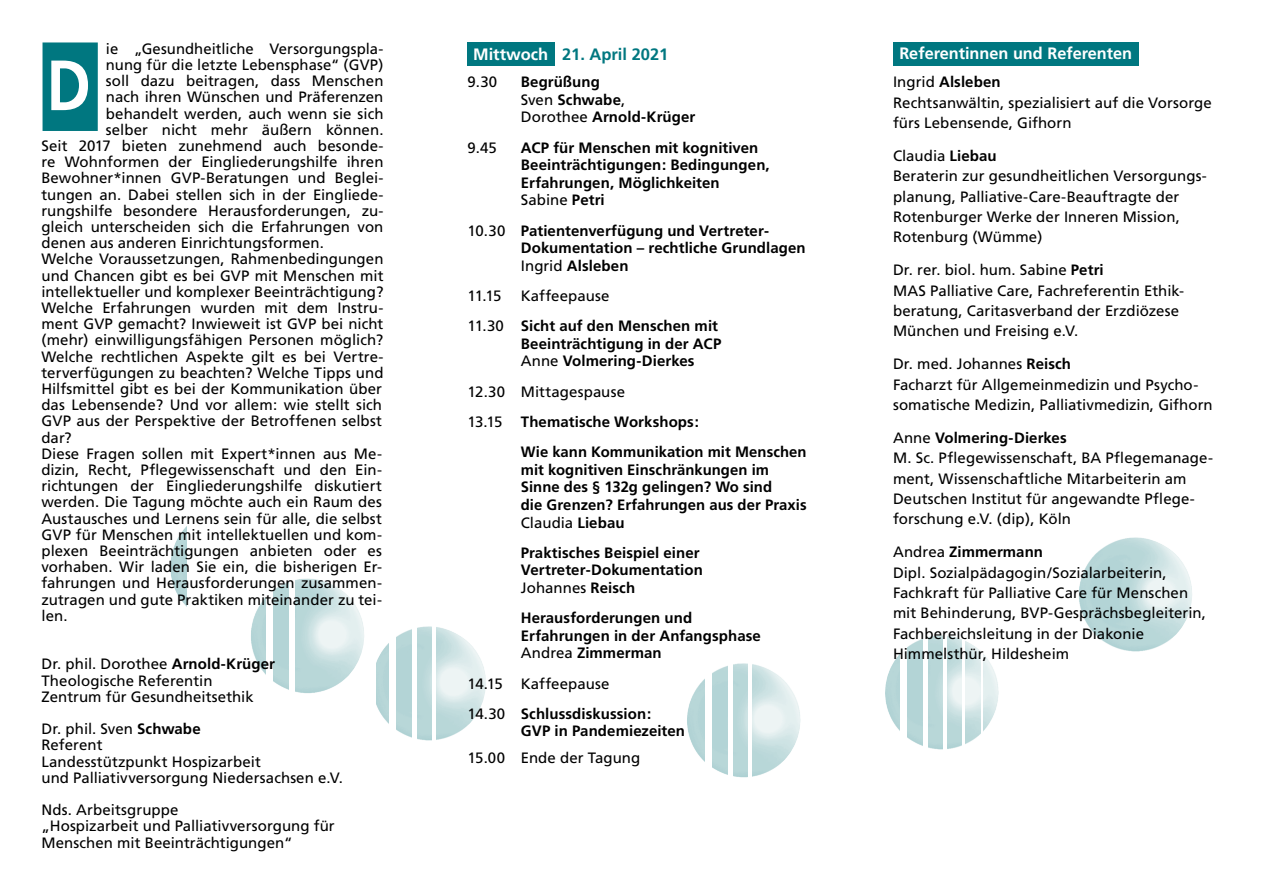
<style>
.page{position:relative;width:1263px;height:893px;background:#fff}
.page>*{position:absolute;margin:0;border:0;box-sizing:border-box;transform-origin:0 0}
.t1{font:700 70.95px "Frutiger";color:#fff;scale:.87 1}
.t2{font:700 16.5px "Frutiger";color:#fff}
.t3{font:700 16.5px "Frutiger";color:#007780}
.t4{font:15px/20.2px "Frutiger";letter-spacing:.005em;color:#000}
.t5{font:700 15px/17.5px "Frutiger";letter-spacing:.005em;color:#000}
.s1{font-weight:700}
.s2{color:#fff}
.s3{font-weight:400}
</style>
<div class="page">
<img style="left:1079px;top:537px;width:113px;height:115px">
<img style="left:885px;top:635px;width:114px;height:115px">
<img style="left:687px;top:663px;width:114px;height:115px">
<img style="left:376px;top:626px;width:110px;height:115px">
<img style="left:170px;top:526px;width:17px;height:81px">
<hr style="left:748px;top:647px;width:3px;height:153px;background:#fff">
<div style="left:728px;top:650px;width:5px;height:153px;background:#fff"></div>
<div style="left:705px;top:641px;width:7px;height:153px;background:#fff"></div>
<hr style="left:432px;top:610px;width:4px;height:153px;background:#fff">
<div style="left:412px;top:613px;width:5px;height:153px;background:#fff"></div>
<div style="left:389px;top:604px;width:7px;height:152px;background:#fff"></div>
<img style="left:251px;top:578px;width:113px;height:115px">
<div style="left:290px;top:575px;width:5px;height:124px;background:#fff"></div>
<div style="left:266px;top:554px;width:7px;height:153px;background:#fff"></div>
<hr style="left:943px;top:619px;width:4px;height:153px;background:#fff">
<hr style="left:962px;top:613px;width:2px;height:153px;background:#fff">
<hr style="left:981px;top:625px;width:2px;height:152px;background:#fff">
<div style="left:923px;top:622px;width:5px;height:153px;background:#fff"></div>
<div style="left:900px;top:613px;width:7px;height:152px;background:#fff"></div>
<div style="left:468px;top:43px;width:87px;height:23px;background:#007780"></div>
<div style="left:893px;top:43px;width:245px;height:23px;background:#007780"></div>
<div style="left:43px;top:42px;width:55px;height:89px;background:#007780"></div>
<p class="t4" style="left:106px;top:39px;width:279px">ie „Gesundheitliche Versorgungspla-</p>
<p class="t4" style="left:106px;top:55px;width:279px">nung für die letzte Lebensphase“ (GVP)</p>
<p class="t4" style="left:106px;top:71px;width:279px">soll dazu beitragen, dass Menschen</p>
<p class="t4" style="left:106px;top:87px;width:279px">nach ihren Wünschen und Präferenzen</p>
<p class="t4" style="left:106px;top:103px;width:279px">behandelt werden, auch wenn sie sich</p>
<p class="t4" style="left:106px;top:120px;width:279px">selber nicht mehr äußern können.</p>
<p class="t4" style="left:41px;top:136px;width:343px">Seit 2017 bieten zunehmend auch besonde-</p>
<p class="t4" style="left:41px;top:152px;width:344px">re Wohnformen der Eingliederungshilfe ihren</p>
<p class="t4" style="left:41px;top:168px;width:343px">Bewohner*innen GVP-Beratungen und Beglei-</p>
<p class="t4" style="left:41px;top:184px;width:343px">tungen an. Dabei stellen sich in der Eingliede-</p>
<p class="t4" style="left:41px;top:201px;width:343px">rungshilfe besondere Herausforderungen, zu-</p>
<p class="t4" style="left:41px;top:217px;width:343px">gleich unterscheiden sich die Erfahrungen von</p>
<p class="t4" style="left:41px;top:233px;width:284px">denen aus anderen Einrichtungsformen.</p>
<p class="t4" style="left:41px;top:249px;width:344px">Welche Voraussetzungen, Rahmenbedingungen</p>
<p class="t4" style="left:41px;top:265px;width:344px">und Chancen gibt es bei GVP mit Menschen mit</p>
<p class="t4" style="left:41px;top:282px;width:344px">intellektueller und komplexer Beeinträchtigung?</p>
<p class="t4" style="left:41px;top:298px;width:343px">Welche Erfahrungen wurden mit dem Instru-</p>
<p class="t4" style="left:41px;top:314px;width:343px">ment GVP gemacht? Inwieweit ist GVP bei nicht</p>
<p class="t4" style="left:41px;top:330px;width:343px">(mehr) einwilligungsfähigen Personen möglich?</p>
<p class="t4" style="left:41px;top:346px;width:343px">Welche rechtlichen Aspekte gilt es bei Vertre-</p>
<p class="t4" style="left:41px;top:363px;width:344px">terverfügungen zu beachten? Welche Tipps und</p>
<p class="t4" style="left:41px;top:379px;width:342px">Hilfsmittel gibt es bei der Kommunikation über</p>
<p class="t4" style="left:41px;top:395px;width:342px">das Lebensende? Und vor allem: wie stellt sich</p>
<p class="t4" style="left:41px;top:411px;width:342px">GVP aus der Perspektive der Betroffenen selbst</p>
<p class="t4" style="left:41px;top:427px;width:32px">dar?</p>
<p class="t4" style="left:41px;top:444px;width:342px">Diese Fragen sollen mit Expert*innen aus Me-</p>
<p class="t4" style="left:41px;top:460px;width:342px">dizin, Recht, Pflegewissenschaft und den Ein-</p>
<p class="t4" style="left:41px;top:476px;width:342px">richtungen der Eingliederungshilfe diskutiert</p>
<p class="t4" style="left:41px;top:492px;width:342px">werden. Die Tagung möchte auch ein Raum des</p>
<p class="t4" style="left:41px;top:508px;width:342px">Austausches und Lernens sein für alle, die selbst</p>
<p class="t4" style="left:41px;top:525px;width:342px">GVP für Menschen mit intellektuellen und kom-</p>
<p class="t4" style="left:41px;top:541px;width:342px">plexen Beeinträchtigungen anbieten oder es</p>
<p class="t4" style="left:41px;top:557px;width:342px">vorhaben. Wir laden Sie ein, die bisherigen Er-</p>
<p class="t4" style="left:41px;top:573px;width:342px">fahrungen und Herausforderungen zusammen-</p>
<p class="t4" style="left:41px;top:589px;width:342px">zutragen und gute Praktiken miteinander zu tei-</p>
<p class="t4" style="left:41px;top:606px;width:28px">len.</p>
<p class="t4" style="left:41px;top:656px;width:235px;line-height:16.2px">Dr. phil. Dorothee <span class="s1">Arnold-Krüger<br></span>Theologische Referentin<br>Zentrum für Gesundheitsethik</p>
<p class="t4" style="left:41px;top:721px;width:303px;line-height:16.2px">Dr. phil. Sven <span class="s1">Schwabe<br></span>Referent<br>Landesstützpunkt Hospizarbeit<br>und Palliativversorgung Niedersachsen e.V.</p>
<p class="t4" style="left:41px;top:802px;width:295px;line-height:16.2px">Nds. Arbeitsgruppe<br>„Hospizarbeit und Palliativversorgung für<br>Menschen mit Beeinträchtigungen“</p>
<h1 class="t1" style="left:46px;top:44px;width:53px">D</h1>
<p class="t3" style="left:473px;top:45px;width:197px"><span class="s2">Mittwoch</span> 21. April 2021</p>
<p class="t4" style="left:468px;top:72px;width:31px">9.30</p>
<p class="t5" style="left:521px;top:73px;width:176px">Begrüßung<br><span class="s3">Sven</span> Schwabe<span class="s3">,<br>Dorothee</span> Arnold-Krüger</p>
<p class="t4" style="left:468px;top:137px;width:31px">9.45</p>
<p class="t5" style="left:521px;top:139px;width:250px">ACP für Menschen mit kognitiven<br>Beeinträchtigungen: Bedingungen,<br>Erfahrungen, Möglichkeiten<br><span class="s3">Sabine</span> Petri</p>
<p class="t5" style="left:521px;top:222px;width:286px;text-indent:-53px"><span class="s3">10.30</span> Patientenverfügung und Vertreter-<br>Dokumentation – rechtliche Grundlagen<br><span class="s3">Ingrid</span> Alsleben</p>
<p class="t4" style="left:468px;top:286px;width:35px">11.15</p>
<p class="t5" style="left:468px;top:281px;width:252px;line-height:30.3px;text-indent:53px"><span class="s3">Kaffeepause<br>11.30</span> Sicht auf den Menschen mit</p>
<p class="t5" style="left:521px;top:335px;width:202px">Beeinträchtigung in der ACP<br><span class="s3">Anne</span> Volmering-Dierkes</p>
<p class="t4" style="left:468px;top:381px;width:159px">12.30 Mittagespause</p>
<p class="t5" style="left:468px;top:413px;width:233px"><span class="s3">13.15</span> Thematische Workshops:</p>
<p class="t5" style="left:521px;top:443px;width:287px">Wie kann Kommunikation mit Menschen</p>
<p class="t5" style="left:521px;top:461px;width:287px">mit kognitiven Einschränkungen im<br>Sinne des § 132g gelingen? Wo sind<br>die Grenzen? Erfahrungen aus der Praxis<br><span class="s3">Claudia</span> Liebau</p>
<p class="t5" style="left:521px;top:544px;width:183px">Praktisches Beispiel einer<br>Vertreter-Dokumentation<br><span class="s3">Johannes</span> Reisch</p>
<p class="t5" style="left:521px;top:609px;width:242px">Herausforderungen und<br>Erfahrungen in der Anfangsphase<br><span class="s3">Andrea</span> Zimmerman</p>
<p class="t4" style="left:468px;top:668px;width:185px;line-height:30.3px">14.15 Kaffeepause<br>14.30 <span class="s1">Schlussdiskussion:</span></p>
<p class="t5" style="left:521px;top:723px;width:166px">GVP in Pandemiezeiten</p>
<p class="t4" style="left:468px;top:747px;width:174px">15.00 Ende der Tagung</p>
<p class="t2" style="left:899px;top:44px;width:234px">Referentinnen und Referenten</p>
<p class="t4" style="left:893px;top:72px;width:320px">Ingrid <span class="s1">Alsleben<br></span>Rechtsanwältin, spezialisiert auf die Vorsorge fürs Lebensende, Gifhorn</p>
<p class="t4" style="left:893px;top:146px;width:315px">Claudia <span class="s1">Liebau<br></span>Beraterin zur gesundheitlichen Versorgungs&shy;planung, Palliative-Care-Beauftragte der Rotenburger Werke der Inneren Mission, Rotenburg (Wümme)</p>
<p class="t4" style="left:893px;top:260px;width:292px">Dr. rer. biol. hum. Sabine <span class="s1">Petri<br></span>MAS Palliative Care, Fachreferentin Ethik&shy;beratung, Caritasverband der Erzdiözese München und Freising e.V.</p>
<p class="t4" style="left:893px;top:354px;width:321px">Dr. med. Johannes <span class="s1">Reisch<br></span>Facharzt für Allgemeinmedizin und Psycho&shy;somatische Medizin, Palliativmedizin, Gifhorn</p>
<p class="t4" style="left:893px;top:428px;width:322px">Anne <span class="s1">Volmering-Dierkes<br></span>M. Sc. Pflegewissenschaft, BA Pflegemanage&shy;ment, Wissenschaftliche Mitarbeiterin am Deutschen Institut für angewandte Pflege&shy;forschung e.V. (dip), Köln</p>
<p class="t4" style="left:893px;top:542px;width:314px">Andrea <span class="s1">Zimmermann<br></span>Dipl. Sozialpädagogin/Sozialarbeiterin, Fachkraft für Palliative Care für Menschen mit Behinderung, BVP-Gesprächsbegleiterin, Fachbereichsleitung in der Diakonie Himmelsthür, Hildesheim</p>
</div>
